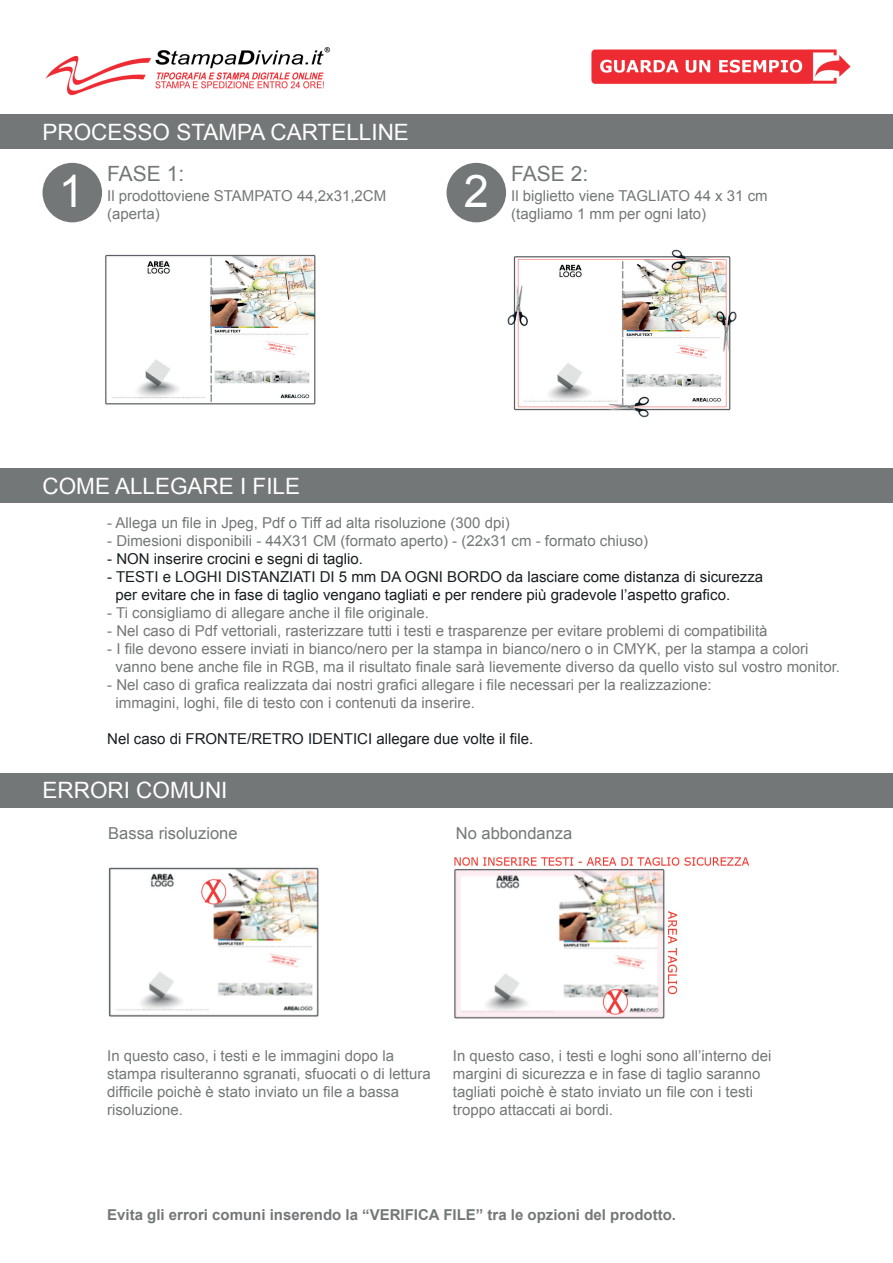
<style>
.page{position:relative;width:893px;height:1263px;background:#fff}
.page>*{position:absolute;margin:0;border:0;box-sizing:border-box;transform-origin:0 0}
.t1{font:45px "Arial";color:#fff}
.t2{font:22.5px "Arial";color:#fff}
.t3{font:21px "Arial";color:#747778}
.t4{font:16.5px "Arial";color:#747778}
.t5{font:15px/18px "Arial";color:#747778}
.t6{font:15px/18px "Arial";color:#181d20}
.t7{font:700 15px "Arial";color:#747778}
</style>
<div class="page">
<img style="left:45px;top:47px;width:285px;height:49px">
<img style="left:591px;top:49px;width:260px;height:35px">
<div style="left:0;top:115px;width:893px;height:34px;background:#747778"></div>
<div style="left:0;top:469px;width:893px;height:34px;background:#747778"></div>
<div style="left:0;top:773px;width:893px;height:34px;background:#747778"></div>
<div style="left:43px;top:163px;width:59px;height:59px;background:#747778;border-radius:50%"></div>
<div style="left:446px;top:163px;width:60px;height:59px;background:#747778;border-radius:50%"></div>
<img style="left:105px;top:254px;width:211px;height:151px">
<img style="left:507px;top:249px;width:230px;height:169px">
<img style="left:108px;top:867px;width:211px;height:150px">
<img style="left:454px;top:857px;width:296px;height:162px">
<h2 class="t2" style="left:43px;top:119px;width:368px">PROCESSO STAMPA CARTELLINE</h2>
<h3 class="t3" style="left:107px;top:162px;width:79px">FASE 1:</h3>
<h3 class="t3" style="left:511px;top:162px;width:79px">FASE 2:</h3>
<p class="t5" style="left:107px;top:187px;width:281px">Il prodottoviene STAMPATO 44,2x31,2CM (aperta)</p>
<h1 class="t1" style="left:59px;top:167px;width:27px">1</h1>
<h1 class="t1" style="left:464px;top:167px;width:27px">2</h1>
<p class="t5" style="left:511px;top:187px;width:258px">Il biglietto viene TAGLIATO 44 x 31 cm</p>
<p class="t5" style="left:511px;top:205px;width:197px">(tagliamo 1 mm per ogni lato)</p>
<h2 class="t2" style="left:43px;top:473px;width:259px">COME ALLEGARE I FILE</h2>
<p class="t5" style="left:107px;top:513px;width:404px">- Allega un file in Jpeg, Pdf o Tiff ad alta risoluzione (300 dpi)</p>
<p class="t5" style="left:107px;top:531px;width:542px">- Dimesioni disponibili - 44X31 CM (formato aperto) - (22x31 cm - formato chiuso)</p>
<p class="t6" style="left:107px;top:549px;width:257px">- NON inserire crocini e segni di taglio.</p>
<p class="t6" style="left:115px;top:567px;width:649px;text-indent:-8px">- TESTI e LOGHI DISTANZIATI DI 5 mm DA OGNI BORDO da lasciare come distanza di sicurezza per evitare che in fase di taglio vengano tagliati e per rendere più gradevole l’aspetto grafico.</p>
<p class="t5" style="left:107px;top:603px;width:323px">- Ti consigliamo di allegare anche il file originale.</p>
<p class="t5" style="left:107px;top:621px;width:662px">- Nel caso di Pdf vettoriali, rasterizzare tutti i testi e trasparenze per evitare problemi di compatibilità</p>
<p class="t5" style="left:115px;top:639px;width:726px;text-indent:-8px">- I file devono essere inviati in bianco/nero per la stampa in bianco/nero o in CMYK, per la stampa a colori vanno bene anche file in RGB, ma il risultato finale sarà lievemente diverso da quello visto sul vostro monitor.</p>
<p class="t5" style="left:115px;top:675px;width:598px;text-indent:-8px">- Nel caso di grafica realizzata dai nostri grafici allegare i file necessari per la realizzazione: immagini, loghi, file di testo con i contenuti da inserire.</p>
<p class="t6" style="left:107px;top:729px;width:427px">Nel caso di FRONTE/RETRO IDENTICI allegare due volte il file.</p>
<h2 class="t2" style="left:43px;top:778px;width:186px">ERRORI COMUNI</h2>
<p class="t4" style="left:108px;top:824px;width:131px">Bassa risoluzione</p>
<p class="t4" style="left:456px;top:824px;width:118px">No abbondanza</p>
<p class="t5" style="left:107px;top:1047px;width:325px">In questo caso, i testi e le immagini dopo la stampa risulteranno sgranati, sfuocati o di lettura difficile poichè è stato inviato un file a bassa risoluzione.</p>
<p class="t5" style="left:453px;top:1047px;width:320px">In questo caso, i testi e loghi sono all’interno dei margini di sicurezza e in fase di taglio saranno tagliati poichè è stato inviato un file con i testi troppo attaccati ai bordi.</p>
<p class="t7" style="left:107px;top:1206px;width:570px">Evita gli errori comuni inserendo la “VERIFICA FILE” tra le opzioni del prodotto.</p>
</div>
